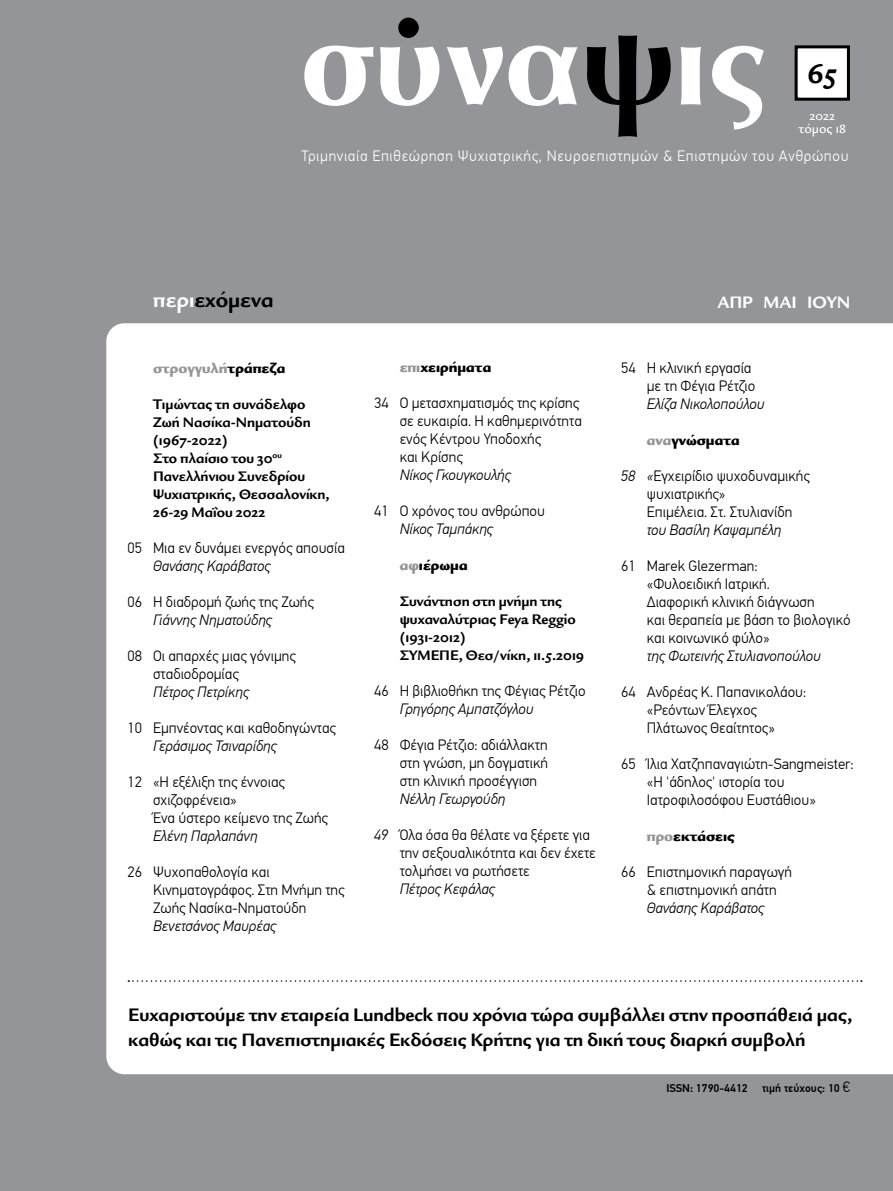
<style>
.page{position:relative;width:893px;height:1191px;background:#939598}
.page>*{position:absolute;margin:0;border:0;box-sizing:border-box;transform-origin:0 0}
.t1{font:700 120px "Mg Optima";color:#fff}
.t2{font:700 120px "Mg Optima";color:#000}
.t3{font:700 30px "CF Humanist";color:#000}
.t4{font:700 22.5px "CF Humanist";color:#000}
.t5{font:700 19.5px/25.5px "CF Humanist";color:#000}
.t6{font:700 18px "CF Humanist";color:#fff}
.t7{font:300 15px/18px "PF Din Text Pro";color:#000}
.t8{font:italic 300 15px "PF Din Text Pro";color:#000}
.t9{font:700 15px/18px "CF Humanist";color:#000}
.t10{font:300 15px "PF Din Text Pro";letter-spacing:.045em;color:#fff}
.t11{font:900 15px "CF Humanist";color:#000}
.t12{font:900 15px "CF Humanist";color:#939598}
.t13{font:500 13.5px/13.5px "CF Humanist";color:#fff;text-align:center}
.t14{font:500 11.25px "PF Din Text Pro";color:#000}
.s1{color:#000}
.s2{color:#fff}
.s3{color:#939598}
.s4{font-style:italic}
.s5{font-weight:300;font-size:15px}
</style>
<div class="page">
<div style="left:106px;top:323px;width:787px;height:751px;background:#fff"></div>
<svg style="left:794px;top:45px;width:56px;height:56px;background:#c9c9c9"></svg>
<svg style="left:128px;top:980px;width:734px;height:1px"></svg>
<h1 class="t2" style="left:392px;top:-75px;width:34px">.</h1>
<h1 class="t1" style="left:302px;top:-7px;width:467px">συνα<span class="s1">ψ</span>ις</h1>
<h2 class="t3" style="left:807px;top:57px;width:32px">65</h2>
<p class="t13" style="left:798px;top:109px;width:49px">2022 τόμος 18</p>
<p class="t10" style="left:301px;top:147px;width:549px">Τριμηνιαία Επιθεώρηση Ψυχιατρικής, Νευροεπιστημών &amp; Επιστημών του Ανθρώπου</p>
<h3 class="t4" style="left:153px;top:287px;width:122px"><span class="s2">περι</span>εχόμενα</h3>
<p class="t6" style="left:717px;top:293px;width:135px">ΑΠΡ ΜΑΙ ΙΟΥΝ</p>
<p class="t12" style="left:153px;top:359px;width:134px">στρογγυλή<span class="s1">τράπεζα</span></p>
<p class="t9" style="left:153px;top:395px;width:178px">Τιμώντας τη συνάδελφο<br>Ζωή Νασίκα-Νηματούδη (1967-2022)<br>Στο πλαίσιο του 30<sup>ου<br></sup>Πανελλήνιου Συνεδρίου<br>Ψυχιατρικής, Θεσσαλονίκη,<br>26-29 Μαΐου 2022</p>
<p class="t7" style="left:128px;top:539px;width:219px">05 Μια εν δυνάμει ενεργός απουσία</p>
<p class="t8" style="left:153px;top:557px;width:119px">Θανάσης Καράβατος</p>
<p class="t7" style="left:128px;top:593px;width:188px">06 Η διαδρομή ζωής της Ζωής</p>
<p class="t8" style="left:153px;top:611px;width:120px">Γιάννης Νηματούδης</p>
<p class="t7" style="left:153px;top:647px;width:144px;text-indent:-26px">08 Οι απαρχές μιας γόνιμης σταδιοδρομίας</p>
<p class="t8" style="left:153px;top:683px;width:97px">Πέτρος Πετρίκης</p>
<p class="t7" style="left:128px;top:719px;width:210px">10 Εμπνέοντας και καθοδηγώντας</p>
<p class="t8" style="left:153px;top:737px;width:125px">Γεράσιμος Τσιναρίδης</p>
<p class="t7" style="left:153px;top:773px;width:176px;text-indent:-26px">12 «Η εξέλιξη της έννοιας σχιζοφρένεια»<br>Ένα ύστερο κείμενο της Ζωής</p>
<p class="t8" style="left:153px;top:827px;width:106px">Ελένη Παρλαπάνη</p>
<p class="t7" style="left:153px;top:863px;width:193px;text-indent:-26px">26 Ψυχοπαθολογία και<br>Κινηματογράφος. Στη Μνήμη της<br>Ζωής Νασίκα-Νηματούδη</p>
<p class="t8" style="left:153px;top:917px;width:125px">Βενετσάνος Μαυρέας</p>
<p class="t11" style="left:400px;top:358px;width:93px"><span class="s3">επι</span>χειρήματα</p>
<p class="t7" style="left:400px;top:394px;width:184px;text-indent:-26px">34 Ο μετασχηματισμός της κρίσης σε ευκαιρία. Η καθημερινότητα ενός Κέντρου Υποδοχής<br>και Κρίσης</p>
<p class="t8" style="left:400px;top:466px;width:113px">Nίκος Γκουγκουλής</p>
<p class="t7" style="left:374px;top:502px;width:172px">41 Ο χρόνος του ανθρώπου</p>
<p class="t8" style="left:400px;top:520px;width:95px">Νίκος Ταμπάκης</p>
<p class="t11" style="left:400px;top:556px;width:69px"><span class="s3">αφ</span>ιέρωμα</p>
<p class="t9" style="left:400px;top:592px;width:186px">Συνάντηση στη μνήμη της ψυχαναλύτριας Feya Reggio (1931-2012)<br>ΣΥΜΕΠΕ, Θεσ/νίκη, 11.5.2019</p>
<p class="t7" style="left:374px;top:682px;width:213px">46 Η βιβλιοθήκη της Φέγιας Ρέτζιο</p>
<p class="t8" style="left:400px;top:700px;width:135px">Γρηγόρης Αμπατζόγλου</p>
<p class="t7" style="left:400px;top:736px;width:150px;text-align:justify;text-indent:-26px">48 Φέγια Ρέτζιo: αδιάλλακτη στη γνώση, μη δογματική στη κλινική προσέγγιση</p>
<p class="t8" style="left:400px;top:790px;width:107px">Νέλλη Γεωργούδη</p>
<p class="t7" style="left:400px;top:826px;width:198px;text-indent:-26px"><span class="s4">49</span> Όλα όσα θα θέλατε να ξέρετε για την σεξουαλικότητα και δεν έχετε τολμήσει να ρωτήσετε</p>
<p class="t8" style="left:400px;top:880px;width:97px">Πέτρος Κεφάλας</p>
<p class="t7" style="left:621px;top:359px;width:136px;text-align:right">54 Η κλινική εργασία με τη Φέγια Ρέτζιο</p>
<p class="t8" style="left:647px;top:395px;width:119px">Ελίζα Νικολοπούλου</p>
<p class="t11" style="left:647px;top:431px;width:95px"><span class="s3">ανα</span>γνώσματα</p>
<p class="t7" style="left:647px;top:467px;width:164px;text-indent:-26px"><span class="s4">58 «</span>Εγχειρίδιο ψυχοδυναμικής ψυχιατρικής»<br>Επιμέλεια. Στ. Στυλιανίδη</p>
<p class="t8" style="left:647px;top:521px;width:136px">του Βασίλη Καψαμπέλη</p>
<p class="t7" style="left:647px;top:557px;width:205px;text-indent:-26px">61 Marek Glezerman:<br>«Φυλοειδική Ιατρική.<br>Διαφορική κλινική διάγνωση<br>και θεραπεία με βάση το βιολογικό και κοινωνικό φύλο»</p>
<p class="t8" style="left:647px;top:647px;width:176px">της Φωτεινής Στυλιανοπούλου</p>
<p class="t7" style="left:647px;top:683px;width:161px;text-indent:-26px">64 Ανδρέας Κ. Παπανικολάου: «Ρεόντων Έλεγχος<br>Πλάτωνος Θεαίτητος»</p>
<p class="t7" style="left:647px;top:755px;width:208px;text-indent:-26px">65 Ίλια Χατζηπαναγιώτη-Sangmeister: «Η 'άδηλος' ιστορία του<br>Ιατροφιλοσόφου Ευστάθιου»</p>
<p class="t11" style="left:647px;top:827px;width:89px"><span class="s3">προ</span>εκτάσεις</p>
<p class="t7" style="left:647px;top:863px;width:147px;text-indent:-26px">66 Επιστημονική παραγωγή &amp; επιστημονική απάτη</p>
<p class="t8" style="left:647px;top:899px;width:119px">Θανάσης Καράβατος</p>
<h3 class="t5" style="left:128px;top:1002px;width:726px">Ευχαριστούμε την εταιρεία Lundbeck που χρόνια τώρα συμβάλλει στην προσπάθειά μας, καθώς και τις Πανεπιστημιακές Εκδόσεις Κρήτης για τη δική τους διαρκή συμβολή</h3>
<p class="t14" style="left:666px;top:1081px;width:83px">ISSN: 1790-4412</p>
<p class="t14" style="left:762px;top:1081px;width:89px">τιμή τεύχους: 10 <span class="s5">€</span></p>
</div>
